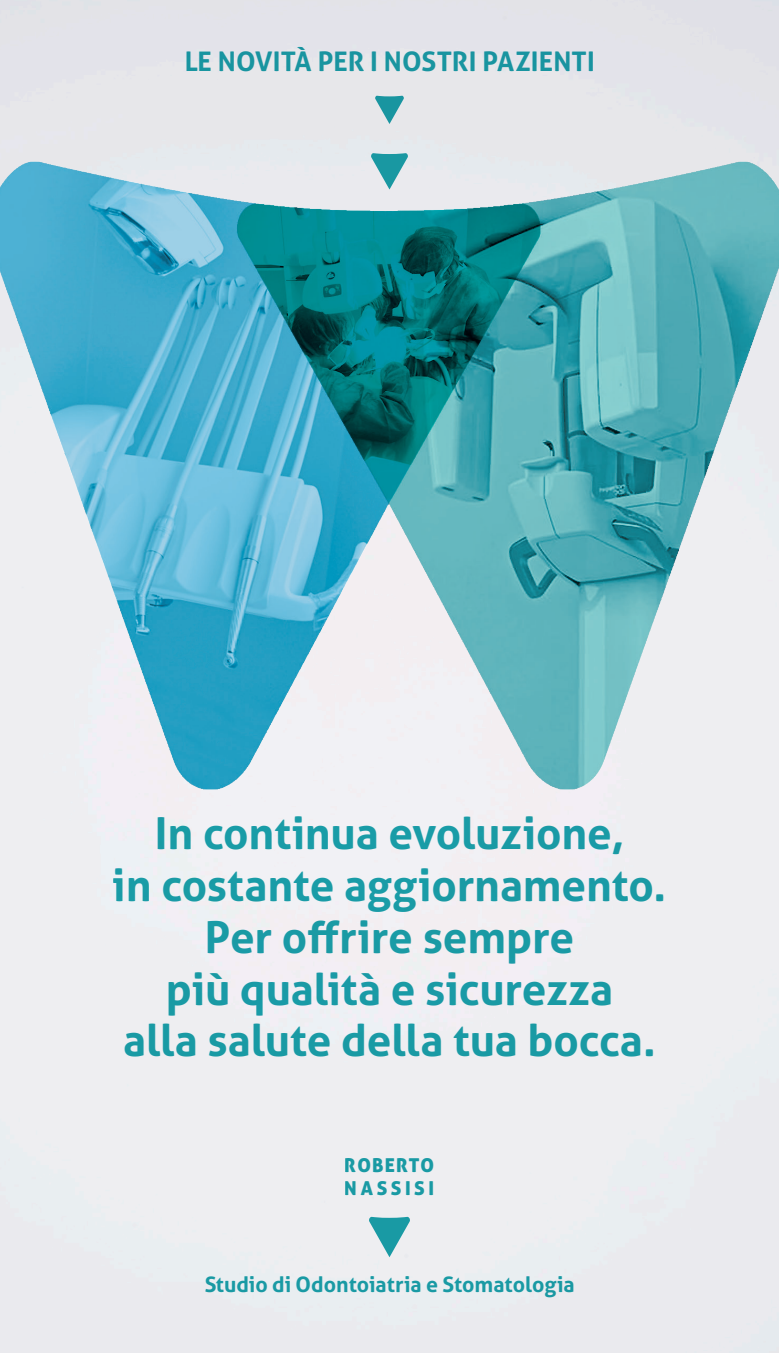
<style>
.page{position:relative;width:779px;height:1353px;background:#fff}
.page>*{position:absolute;margin:0;border:0;box-sizing:border-box;transform-origin:0 0}
.t1{font:700 43.88px/51.8px "Aller";letter-spacing:-.005em;color:#1ca6ae;text-align:center}
.t2{font:700 27px "Aller";letter-spacing:.005em;color:#1ca6ae}
.t3{font:700 21.38px "Aller";color:#1ca6ae}
.t4{font:19.12px/22.5px "Aller Display";letter-spacing:.115em;color:#1ca6ae}
</style>
<div class="page">
<img style="left:0;top:0;width:778px;height:1352px">
<svg style="left:369px;top:1216px;width:41px;height:40px;background:#7bc0c7"></svg>
<svg style="left:375px;top:96px;width:28px;height:28px"></svg>
<img style="left:0;top:144px;width:778px;height:722px">
<p class="t2" style="left:184px;top:45px;width:412px">LE NOVITÀ PER I NOSTRI PAZIENTI</p>
<p class="t1" style="left:113px;top:807px;width:554px">In continua evoluzione,<br>in costante aggiornamento.<br>Per offrire sempre<br>più qualità e sicurezza<br>alla salute della tua bocca.</p>
<p class="t4" style="left:344px;top:1153px;width:91px">ROBERTO<br>NASSISI</p>
<p class="t3" style="left:204px;top:1271px;width:372px">Studio di Odontoiatria e Stomatologia</p>
</div>
